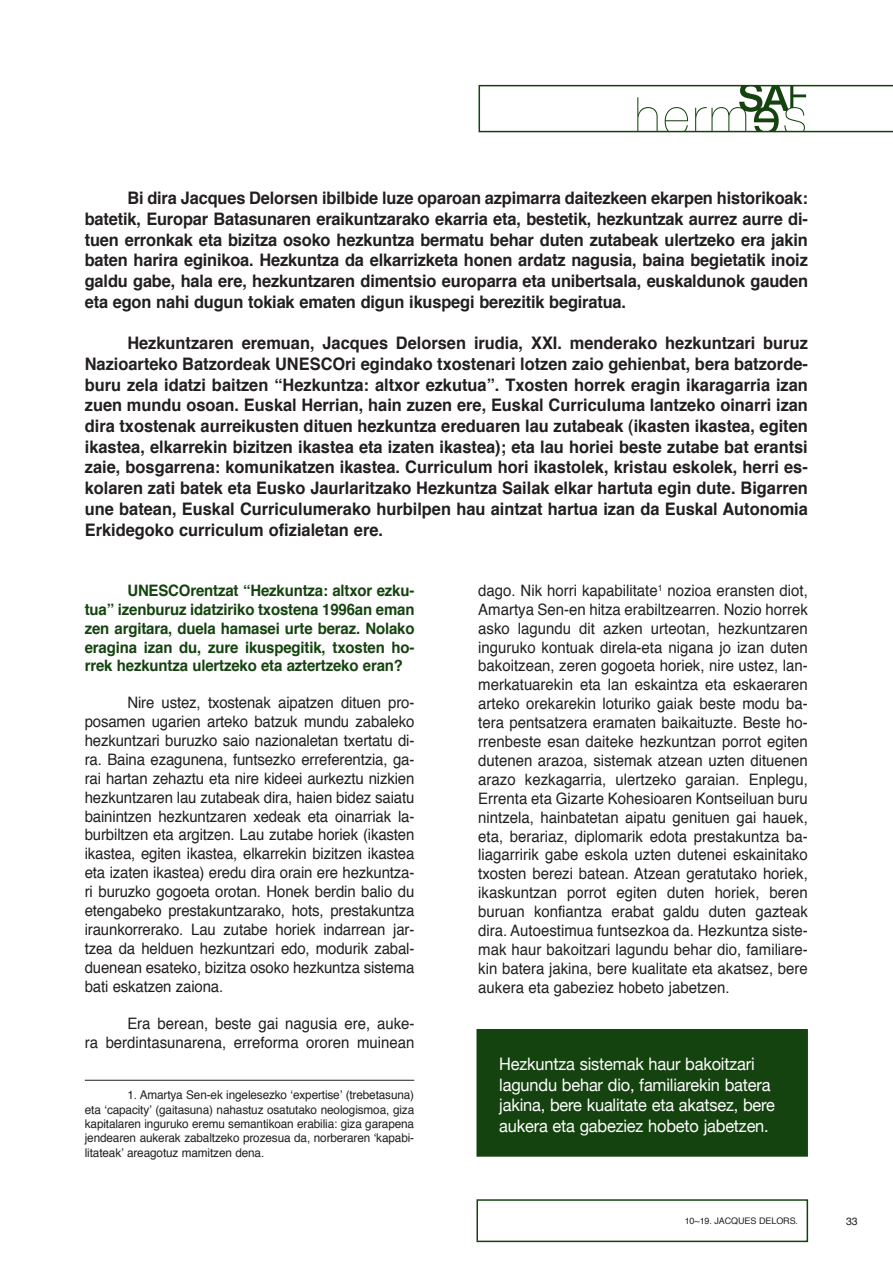
<style>
.page{position:relative;width:893px;height:1263px;background:#fff}
.page>*{position:absolute;margin:0;border:0;box-sizing:border-box;transform-origin:0 0}
.t1{font:700 17.25px/20.7px "Helvetica";letter-spacing:-.005em;color:#231f20;text-align:justify;scale:.95 1}
.t2{font:17.25px/20.7px "Helvetica Neue";letter-spacing:-.01em;color:#fff;scale:.95 1}
.t3{font:15.75px/18.9px "Helvetica";color:#231f20;text-align:justify;scale:.95 1}
.t4{font:700 15.75px/18.9px "Helvetica";letter-spacing:-.01em;color:#15430f;text-align:justify;scale:.95 1}
.t5{font:12px/14.4px "Helvetica";letter-spacing:-.01em;color:#231f20;text-align:justify}
.t6{font:10.5px "Helvetica";color:#231f20}
.t7{font:9px "Helvetica";letter-spacing:-.01em;color:#231f20}
</style>
<div class="page">
<svg style="left:478px;top:85px;width:415px;height:47px"></svg>
<div style="left:476px;top:1199px;width:332px;height:43px;border:2px solid #15430f"></div>
<hr style="left:85px;top:1080px;width:329px;height:1px;background:#231f20">
<div style="left:477px;top:1030px;width:330px;height:126px;background:#15430f"></div>
<div style="left:476px;top:1029px;width:332px;height:128px;border:2px solid #15430f"></div>
<p class="t1" style="left:85px;top:188px;width:763px;text-indent:43px">Bi dira Jacques Delorsen ibilbide luze oparoan azpimarra daitezkeen ekarpen historikoak: batetik, Europar Batasunaren eraikuntzarako ekarria eta, bestetik, hezkuntzak aurrez aurre di&shy;tuen erronkak eta bizitza osoko hezkuntza bermatu behar duten zutabeak ulertzeko era jakin baten harira eginikoa. Hezkuntza da elkarrizketa honen ardatz nagusia, baina begietatik inoiz galdu gabe, hala ere, hezkuntzaren dimentsio europarra eta unibertsala, euskaldunok gauden eta egon nahi dugun tokiak ematen digun ikuspegi berezitik begiratua.</p>
<p class="t1" style="left:85px;top:333px;width:763px;text-indent:43px">Hezkuntzaren eremuan, Jacques Delorsen irudia, XXI. menderako hezkuntzari buruz Nazioarteko Batzordeak UNESCOri egindako txostenari lotzen zaio gehienbat, bera batzorde&shy;buru zela idatzi baitzen “Hezkuntza: altxor ezkutua”. Txosten horrek eragin ikaragarria izan zuen mundu osoan. Euskal Herrian, hain zuzen ere, Euskal Curriculuma lantzeko oinarri izan dira txostenak aurreikusten dituen hezkuntza ereduaren lau zutabeak (ikasten ikastea, egiten ikastea, elkarrekin bizitzen ikastea eta izaten ikastea); eta lau horiei beste zutabe bat erantsi zaie, bosgarrena: komunikatzen ikastea. Curriculum hori ikastolek, kristau eskolek, herri es&shy;kolaren zati batek eta Eusko Jaurlaritzako Hezkuntza Sailak elkar hartuta egin dute. Bigarren une batean, Euskal Curriculumerako hurbilpen hau aintzat hartua izan da Euskal Autonomia Erkidegoko curriculum ofizialetan ere.</p>
<p class="t4" style="left:85px;top:581px;width:349px;text-indent:43px">UNESCOrentzat “Hezkuntza: altxor ezku&shy;tua” izenburuz idatziriko txostena 1996an eman zen argitara, duela hamasei urte beraz. Nolako eragina izan du, zure ikuspegitik, txosten ho&shy;rrek hezkuntza ulertzeko eta aztertzeko eran?</p>
<p class="t3" style="left:85px;top:694px;width:348px;text-indent:43px">Nire ustez, txostenak aipatzen dituen pro&shy;posamen ugarien arteko batzuk mundu zabaleko hezkuntzari buruzko saio nazionaletan txertatu di&shy;ra. Baina ezagunena, funtsezko erreferentzia, ga&shy;rai hartan zehaztu eta nire kideei aurkeztu nizkien hezkuntzaren lau zutabeak dira, haien bidez saiatu bainintzen hezkuntzaren xedeak eta oinarriak la&shy;burbiltzen eta argitzen. Lau zutabe horiek (ikasten ikastea, egiten ikastea, elkarrekin bizitzen ikastea eta izaten ikastea) eredu dira orain ere hezkuntza&shy;ri buruzko gogoeta orotan. Honek berdin balio du etengabeko prestakuntzarako, hots, prestakuntza iraunkorrerako. Lau zutabe horiek indarrean jar&shy;tzea da helduen hezkuntzari edo, modurik zabal&shy;duenean esateko, bizitza osoko hezkuntza sistema bati eskatzen zaiona.</p>
<p class="t3" style="left:85px;top:1015px;width:348px;text-align:right">Era berean, beste gai nagusia ere, auke-<br>ra berdintasunarena, erreforma ororen muinean</p>
<p class="t5" style="left:85px;top:1088px;width:331px;text-indent:43px">1. Amartya Sen-ek ingelesezko ‘expertise’ (trebetasuna) eta ‘capacity’ (gaitasuna) nahastuz osatutako neologismoa, giza kapitalaren inguruko eremu semantikoan erabilia: giza garapena jendearen aukerak zabaltzeko prozesua da, norberaren ‘kapabi&shy;litateak’ areagotuz mamitzen dena.</p>
<p class="t3" style="left:478px;top:581px;width:348px">dago. Nik horri kapabilitate<sup>1</sup> nozioa eransten diot, Amartya Sen-en hitza erabiltzearren. Nozio horrek asko lagundu dit azken urteotan, hezkuntzaren inguruko kontuak direla-eta nigana jo izan duten bakoitzean, zeren gogoeta horiek, nire ustez, lan&shy;merkatuarekin eta lan eskaintza eta eskaeraren arteko orekarekin loturiko gaiak beste modu ba&shy;tera pentsatzera eramaten baikaituzte. Beste ho&shy;rrenbeste esan daiteke hezkuntzan porrot egiten dutenen arazoa, sistemak atzean uzten dituenen arazo kezkagarria, ulertzeko garaian. Enplegu, Errenta eta Gizarte Kohesioaren Kontseiluan buru nintzela, hainbatetan aipatu genituen gai hauek, eta, berariaz, diplomarik edota prestakuntza ba&shy;liagarririk gabe eskola uzten dutenei eskainitako txosten berezi batean. Atzean geratutako horiek, ikaskuntzan porrot egiten duten horiek, beren buruan konfiantza erabat galdu duten gazteak dira. Autoestimua funtsezkoa da. Hezkuntza siste&shy;mak haur bakoitzari lagundu behar dio, familiare&shy;kin batera jakina, bere kualitate eta akatsez, bere aukera eta gabeziez hobeto jabetzen.</p>
<p class="t2" style="left:499px;top:1053px;width:292px">Hezkuntza sistemak haur bakoitzari lagundu behar dio, familiarekin batera jakina, bere kualitate eta akatsez, bere aukera eta gabeziez hobeto jabetzen.</p>
<p class="t7" style="left:685px;top:1214px;width:115px">10~19. Jacques Delors.</p>
<p class="t6" style="left:846px;top:1213px;width:13px">33</p>
</div>
